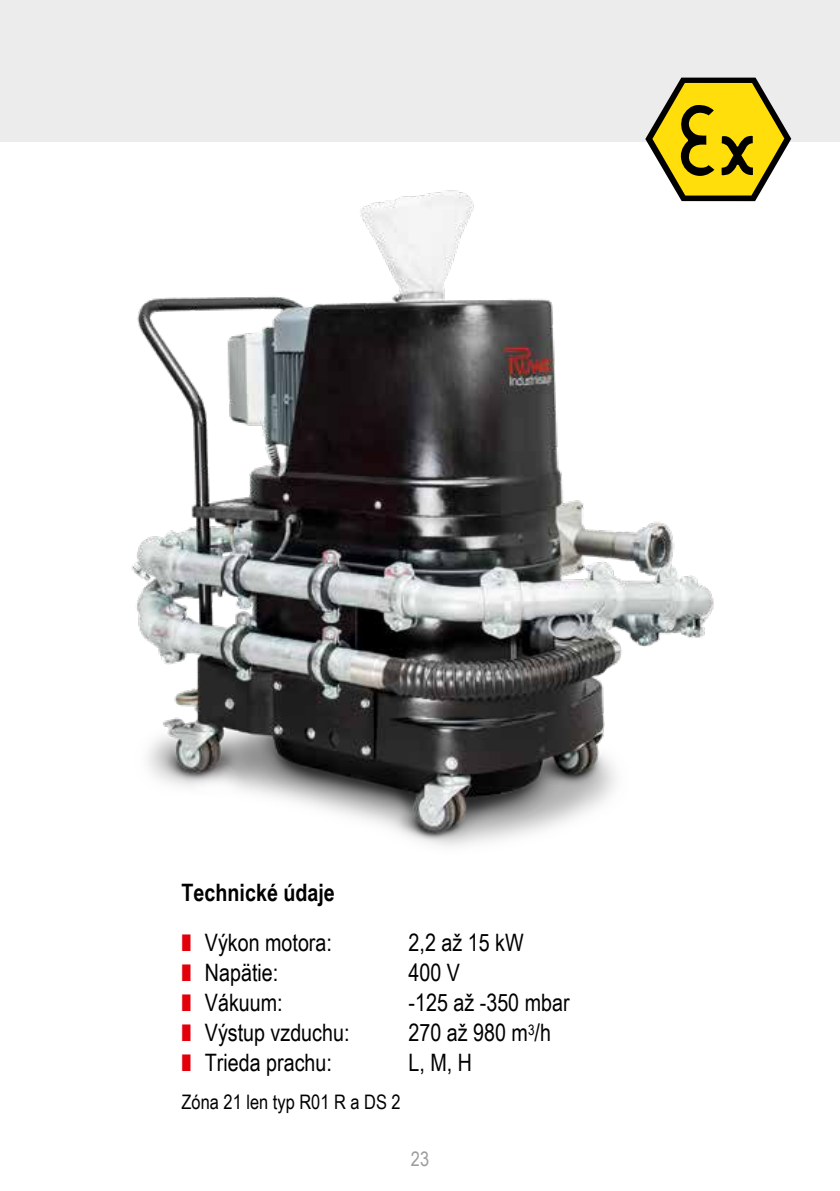
<style>
.page{position:relative;width:840px;height:1191px;background:#fff}
.page>*{position:absolute;margin:0;border:0;box-sizing:border-box;transform-origin:0 0}
.t1{font:24px "Arial Narrow";color:#000}
.t2{font:700 24px "Arial Narrow";color:#000}
.t3{font:20px "Arial Narrow";color:#000}
.t4{font:20px "Arial Narrow";color:#9c9c9d}
</style>
<div class="page">
<div style="left:0;top:0;width:839px;height:142px;background:#ececec"></div>
<img style="left:131px;top:190px;width:619px;height:656px">
<svg style="left:645px;top:78px;width:145px;height:123px"></svg>
<p class="t2" style="left:181px;top:874px;width:155px">Technické údaje</p>
<p class="t1" style="left:205px;top:925px;width:128px">Výkon motora:</p>
<p class="t1" style="left:408px;top:925px;width:116px">2,2 až 15 kW</p>
<p class="t1" style="left:205px;top:955px;width:75px">Napätie:</p>
<p class="t1" style="left:408px;top:955px;width:53px">400 V</p>
<p class="t1" style="left:205px;top:985px;width:79px">Vákuum:</p>
<p class="t1" style="left:408px;top:985px;width:162px">-125 až -350 mbar</p>
<p class="t1" style="left:205px;top:1015px;width:146px">Výstup vzduchu:</p>
<p class="t1" style="left:408px;top:1015px;width:144px">270 až 980 m<sup>3</sup>/h</p>
<p class="t1" style="left:205px;top:1045px;width:128px">Trieda prachu:</p>
<p class="t1" style="left:408px;top:1045px;width:65px">L, M, H</p>
<p class="t3" style="left:181px;top:1087px;width:220px">Zóna 21 len typ R01 R a DS 2</p>
<p class="t4" style="left:410px;top:1144px;width:20px">23</p>
</div>
